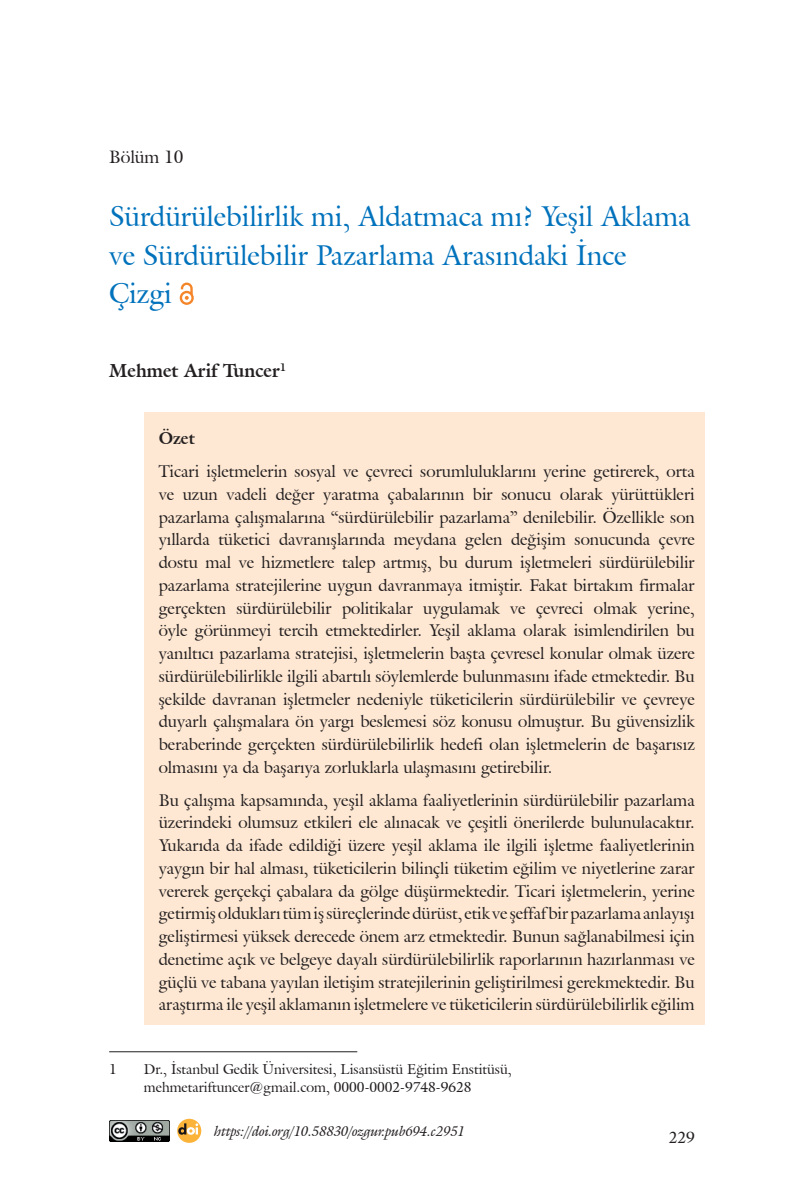
<style>
.page{position:relative;width:794px;height:1191px;background:#fff}
.page>*{position:absolute;margin:0;border:0;box-sizing:border-box;transform-origin:0 0}
.t1{font:28px/38.5px "Galliard IT Cby BT";color:#0072bc}
.t2{font:700 18.38px "Galliard IT Cby BT";color:#231f20}
.t3{font:17.5px "Galliard IT Cby BT";color:#231f20}
.t4{font:16.62px/22.8px "Galliard IT Cby BT";color:#231f20;text-align:justify}
.t5{font:700 16.62px "Galliard IT Cby BT";color:#231f20}
.t6{font:15.75px "Galliard IT Cby BT";color:#231f20}
.t7{font:14px/17.5px "Galliard IT Cby BT";color:#231f20}
.t8{font:italic 14px "Galliard IT Cby BT";color:#231f20}
</style>
<div class="page">
<div style="left:144px;top:412px;width:560px;height:46px;background:#fee8d3"></div>
<div style="left:144px;top:444px;width:560px;height:343px;background:#fee8d3"></div>
<div style="left:144px;top:773px;width:560px;height:251px;background:#fee8d3"></div>
<svg style="left:180px;top:282px;width:14px;height:23px"></svg>
<hr style="left:109px;top:1051px;width:248px;height:1px;background:#231f20">
<img style="left:109px;top:1120px;width:60px;height:21px">
<svg style="left:177px;top:1118px;width:24px;height:24px"></svg>
<svg style="left:178px;top:1123px;width:20px;height:11px"></svg>
<p class="t3" style="left:109px;top:145px;width:76px">Bölüm 10</p>
<h1 class="t1" style="left:109px;top:197px;width:583px">Sürdürülebilirlik mi, Aldatmaca mı? Yeşil Aklama ve Sürdürülebilir Pazarlama Arasındaki İnce<br>Çizgi</h1>
<p class="t2" style="left:109px;top:359px;width:178px">Mehmet Arif Tuncer<sup>1</sup></p>
<p class="t5" style="left:159px;top:428px;width:38px">Özet</p>
<p class="t4" style="left:159px;top:460px;width:537px">Ticari işletmelerin sosyal ve çevreci sorumluluklarını yerine getirerek, orta ve uzun vadeli değer yaratma çabalarının bir sonucu olarak yürüttükleri pazarlama çalışmalarına “sürdürülebilir pazarlama” denilebilir. Özellikle son yıllarda tüketici davranışlarında meydana gelen değişim sonucunda çevre dostu mal ve hizmetlere talep artmış, bu durum işletmeleri sürdürülebilir pazarlama stratejilerine uygun davranmaya itmiştir. Fakat birtakım firmalar gerçekten sürdürülebilir politikalar uygulamak ve çevreci olmak yerine, öyle görünmeyi tercih etmektedirler. Yeşil aklama olarak isimlendirilen bu yanıltıcı pazarlama stratejisi, işletmelerin başta çevresel konular olmak üzere sürdürülebilirlikle ilgili abartılı söylemlerde bulunmasını ifade etmektedir. Bu şekilde davranan işletmeler nedeniyle tüketicilerin sürdürülebilir ve çevreye duyarlı çalışmalara ön yargı beslemesi söz konusu olmuştur. Bu güvensizlik beraberinde gerçekten sürdürülebilirlik hedefi olan işletmelerin de başarısız olmasını ya da başarıya zorluklarla ulaşmasını getirebilir.</p>
<p class="t4" style="left:159px;top:788px;width:537px">Bu çalışma kapsamında, yeşil aklama faaliyetlerinin sürdürülebilir pazarlama üzerindeki olumsuz etkileri ele alınacak ve çeşitli önerilerde bulunulacaktır.<br>Yukarıda da ifade edildiği üzere yeşil aklama ile ilgili işletme faaliyetlerinin yaygın bir hal alması, tüketicilerin bilinçli tüketim eğilim ve niyetlerine zarar vererek gerçekçi çabalara da gölge düşürmektedir. Ticari işletmelerin, yerine getirmiş oldukları tüm iş süreçlerinde dürüst, etik ve şeffaf bir pazarlama anlayışı geliştirmesi yüksek derecede önem arz etmektedir. Bunun sağlanabilmesi için denetime açık ve belgeye dayalı sürdürülebilirlik raporlarının hazırlanması ve güçlü ve tabana yayılan iletişim stratejilerinin geliştirilmesi gerekmektedir. Bu araştırma ile yeşil aklamanın işletmelere ve tüketicilerin sürdürülebilirlik eğilim</p>
<p class="t7" style="left:109px;top:1060px;width:9px">1</p>
<p class="t7" style="left:144px;top:1060px;width:369px">Dr., İstanbul Gedik Üniversitesi, Lisansüstü Eğitim Enstitüsü, mehmetariftuncer@gmail.com, 0000-0002-9748-9628</p>
<p class="t8" style="left:214px;top:1121px;width:252px">https://doi.org/10.58830/ozgur.pub694.c2951</p>
<p class="t6" style="left:668px;top:1127px;width:28px">229</p>
</div>
